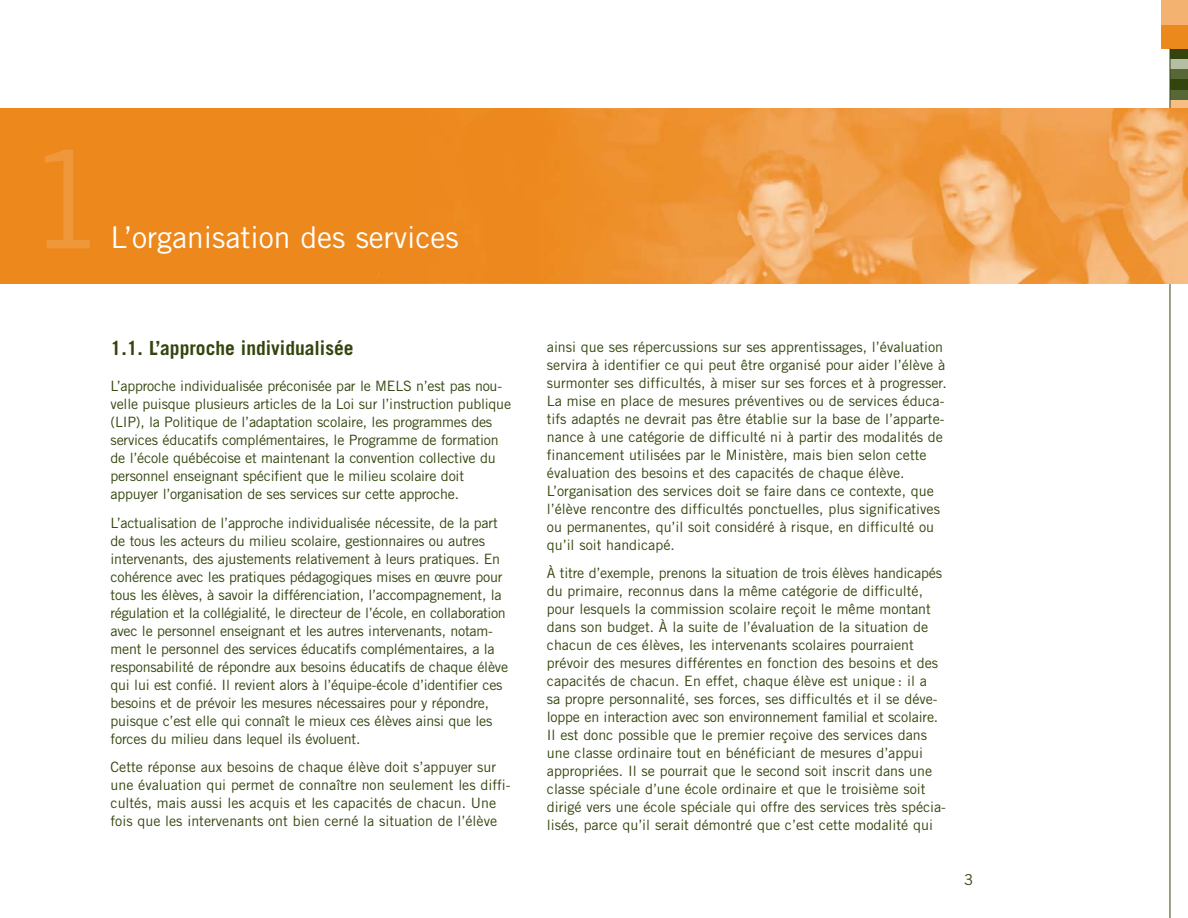
<style>
.page{position:relative;width:1188px;height:918px;background:#fff}
.page>*{position:absolute;margin:0;border:0;box-sizing:border-box;transform-origin:0 0}
.t1{font:135px "Trade Gothic";color:#ee973b}
.t2{font:30px "Trade Gothic";color:#fff}
.t3{font:700 19.5px "Trade Gothic";color:#33450d}
.t4{font:15px "Trade Gothic";color:#33450d}
.t5{font:14.25px/18px "Trade Gothic";color:#33450d}
</style>
<div class="page">
<div style="left:1170px;top:100px;width:18px;height:10px;background:#f6be85"></div>
<div style="left:1170px;top:89px;width:18px;height:11px;background:#576736"></div>
<div style="left:1170px;top:79px;width:18px;height:10px;background:#33450d"></div>
<div style="left:1170px;top:69px;width:18px;height:10px;background:#576736"></div>
<div style="left:1170px;top:59px;width:18px;height:10px;background:#b5bea2"></div>
<div style="left:1170px;top:48px;width:18px;height:11px;background:#33450d"></div>
<div style="left:1161px;top:25px;width:27px;height:24px;background:#ec891c"></div>
<div style="left:1161px;top:0;width:27px;height:25px;background:#f4b271"></div>
<hr style="left:1170px;top:49px;width:1px;height:869px;background:#33450d">
<img style="left:0;top:108px;width:1188px;height:176px">
<h1 class="t1" style="left:26px;top:151px;width:84px">1</h1>
<h2 class="t2" style="left:111px;top:226px;width:350px">L’organisation des services</h2>
<h3 class="t3" style="left:111px;top:341px;width:245px">1.1. L’approche individualisée</h3>
<p class="t5" style="left:111px;top:379px;width:402px">L’approche individualisée préconisée par le MELS n’est pas nou&shy;velle puisque plusieurs articles de la Loi sur l’instruction publique (LIP), la Politique de l’adaptation scolaire, les programmes des services éducatifs complémentaires, le Programme de formation de l’école québécoise et maintenant la convention collective du personnel enseignant spécifient que le milieu scolaire doit appuyer l’organisation de ses services sur cette approche.</p>
<p class="t5" style="left:111px;top:515px;width:399px">L’actualisation de l’approche individualisée nécessite, de la part de tous les acteurs du milieu scolaire, gestionnaires ou autres intervenants, des ajustements relativement à leurs pratiques. En cohérence avec les pratiques pédagogiques mises en œuvre pour tous les élèves, à savoir la différenciation, l’accompagnement, la régulation et la collégialité, le directeur de l’école, en collaboration avec le personnel enseignant et les autres intervenants, notam&shy;ment le personnel des services éducatifs complémentaires, a la responsabilité de répondre aux besoins éducatifs de chaque élève qui lui est confié. Il revient alors à l’équipe-école d’identifier ces besoins et de prévoir les mesures nécessaires pour y répondre, puisque c’est elle qui connaît le mieux ces élèves ainsi que les forces du milieu dans lequel ils évoluent.</p>
<p class="t5" style="left:111px;top:760px;width:402px">Cette réponse aux besoins de chaque élève doit s’appuyer sur une évaluation qui permet de connaître non seulement les diffi&shy;cultés, mais aussi les acquis et les capacités de chacun. Une fois que les intervenants ont bien cerné la situation de l’élève</p>
<p class="t5" style="left:547px;top:339px;width:401px">ainsi que ses répercussions sur ses apprentissages, l’évaluation servira à identifier ce qui peut être organisé pour aider l’élève à surmonter ses difficultés, à miser sur ses forces et à progresser.<br>La mise en place de mesures préventives ou de services éduca&shy;tifs adaptés ne devrait pas être établie sur la base de l’apparte&shy;nance à une catégorie de difficulté ni à partir des modalités de financement utilisées par le Ministère, mais bien selon cette évaluation des besoins et des capacités de chaque élève.<br>L’organisation des services doit se faire dans ce contexte, que l’élève rencontre des difficultés ponctuelles, plus significatives ou permanentes, qu’il soit considéré à risque, en difficulté ou qu’il soit handicapé.</p>
<p class="t5" style="left:547px;top:565px;width:401px">À titre d’exemple, prenons la situation de trois élèves handicapés du primaire, reconnus dans la même catégorie de difficulté, pour lesquels la commission scolaire reçoit le même montant dans son budget. À la suite de l’évaluation de la situation de chacun de ces élèves, les intervenants scolaires pourraient prévoir des mesures différentes en fonction des besoins et des capacités de chacun. En effet, chaque élève est unique : il a<br>sa propre personnalité, ses forces, ses difficultés et il se déve&shy;loppe en interaction avec son environnement familial et scolaire.<br>Il est donc possible que le premier reçoive des services dans une classe ordinaire tout en bénéficiant de mesures d’appui appropriées. Il se pourrait que le second soit inscrit dans une classe spéciale d’une école ordinaire et que le troisième soit dirigé vers une école spéciale qui offre des services très spécia&shy;lisés, parce qu’il serait démontré que c’est cette modalité qui</p>
<p class="t4" style="left:964px;top:874px;width:11px">3</p>
</div>
